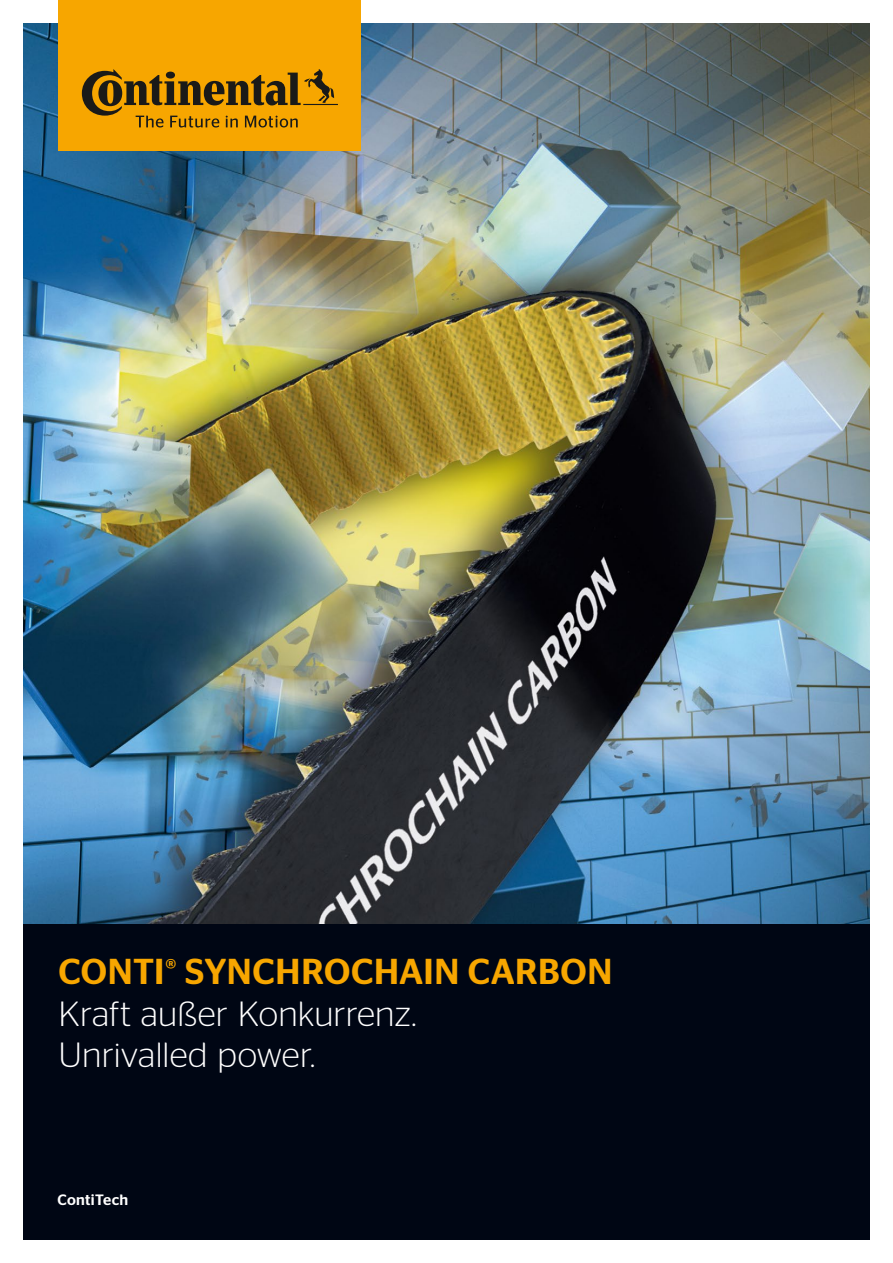
<style>
.page{position:relative;width:893px;height:1263px;background:#fff}
.page>*{position:absolute;margin:0;border:0;box-sizing:border-box;transform-origin:0 0}
.t1{font:500 36px "Stag Sans";letter-spacing:.015em;color:#f7a600}
.t2{font:300 34.95px/41.2px "Stag Sans";letter-spacing:.005em;color:#fff}
.t3{font:500 15px "Stag Sans";letter-spacing:.025em;color:#fff}
</style>
<div class="page">
<img style="left:23px;top:23px;width:847px;height:901px">
<div style="left:58px;top:0;width:303px;height:151px;background:#f7a600"></div>
<svg style="left:82px;top:69px;width:256px;height:59px"></svg>
<div style="left:23px;top:924px;width:847px;height:315px;background:#000614"></div>
<p class="t1" style="left:58px;top:951px;width:556px">CONTI<sup>®</sup> SYNCHROCHAIN CARBON</p>
<p class="t2" style="left:58px;top:992px;width:359px">Kraft außer Konkurrenz.<br>Unrivalled power.</p>
<p class="t3" style="left:57px;top:1190px;width:72px">ContiTech</p>
</div>
